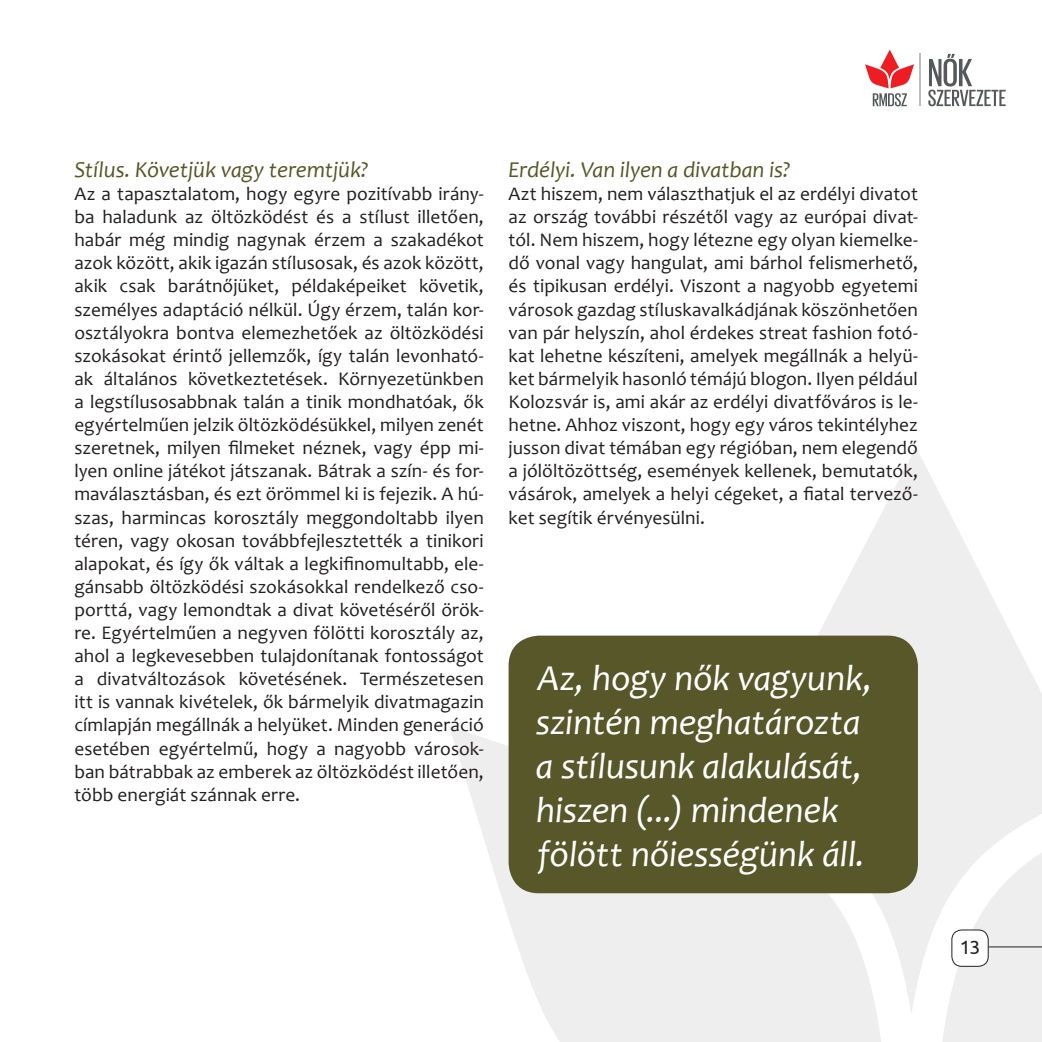
<style>
.page{position:relative;width:1042px;height:1042px;background:#fff}
.page>*{position:absolute;margin:0;border:0;box-sizing:border-box;transform-origin:0 0}
.t1{font:italic 36.75px/44.1px "Candara";letter-spacing:-.005em;color:#fff}
.t2{font:italic 22.75px "Candara";letter-spacing:-.005em;color:#575729}
.t3{font:19.25px/23.1px "Candara";color:#231f20;text-align:justify}
.t4{font:19.25px "Ubuntu";color:#231f20}
</style>
<div class="page">
<svg style="left:449px;top:448px;width:593px;height:594px"></svg>
<svg style="left:928px;top:54px;width:77px;height:52px"></svg>
<svg style="left:865px;top:50px;width:49px;height:56px"></svg>
<hr style="left:919px;top:54px;width:1px;height:52px;background:#bcbdc0">
<div style="left:952px;top:930px;width:36px;height:36px;background:#fff;border-radius:10px"></div>
<div style="left:951px;top:929px;width:37px;height:38px;border:1px solid #231f20;border-radius:10px"></div>
<hr style="left:988px;top:946px;width:54px;height:1px;background:#231f20">
<div style="left:508px;top:635px;width:410px;height:258px;background:#575729;border-radius:30px"></div>
<p class="t2" style="left:74px;top:155px;width:296px">Stílus. Követjük vagy teremtjük?</p>
<p class="t3" style="left:74px;top:182px;width:411px">Az a tapasztalatom, hogy egyre pozitívabb irány&shy;ba haladunk az öltözködést és a stílust illetően, habár még mindig nagynak érzem a szakadékot azok között, akik igazán stílusosak, és azok között, akik csak barátnőjüket, példaképeiket követik, személyes adaptáció nélkül. Úgy érzem, talán kor&shy;osztályokra bontva elemezhetőek az öltözködési szokásokat érintő jellemzők, így talán levonható&shy;ak általános következtetések. Környezetünkben a legstílusosabbnak talán a tinik mondhatóak, ők egyértelműen jelzik öltözködésükkel, milyen zenét szeretnek, milyen filmeket néznek, vagy épp mi&shy;lyen online játékot játszanak. Bátrak a szín- és for&shy;maválasztásban, és ezt örömmel ki is fejezik. A hú&shy;szas, harmincas korosztály meggondoltabb ilyen téren, vagy okosan továbbfejlesztették a tinikori alapokat, és így ők váltak a legkifinomultabb, ele&shy;gánsabb öltözködési szokásokkal rendelkező cso&shy;porttá, vagy lemondtak a divat követéséről örök&shy;re. Egyértelműen a negyven fölötti korosztály az, ahol a legkevesebben tulajdonítanak fontosságot a divatváltozások követésének. Természetesen itt is vannak kivételek, ők bármelyik divatmagazin címlapján megállnák a helyüket. Minden generáció esetében egyértelmű, hogy a nagyobb városok&shy;ban bátrabbak az emberek az öltözködést illetően, több energiát szánnak erre.</p>
<p class="t2" style="left:508px;top:155px;width:284px">Erdélyi. Van ilyen a divatban is?</p>
<p class="t3" style="left:508px;top:182px;width:411px">Azt hiszem, nem választhatjuk el az erdélyi divatot az ország további részétől vagy az európai divat&shy;tól. Nem hiszem, hogy létezne egy olyan kiemelke&shy;dő vonal vagy hangulat, ami bárhol felismerhető, és tipikusan erdélyi. Viszont a nagyobb egyetemi városok gazdag stíluskavalkádjának köszönhetően van pár helyszín, ahol érdekes streat fashion fotó&shy;kat lehetne készíteni, amelyek megállnák a helyü&shy;ket bármelyik hasonló témájú blogon. Ilyen például Kolozsvár is, ami akár az erdélyi divatfőváros is le&shy;hetne. Ahhoz viszont, hogy egy város tekintélyhez jusson divat témában egy régióban, nem elegendő a jólöltözöttség, események kellenek, bemutatók, vásárok, amelyek a helyi cégeket, a fiatal tervező&shy;ket segítik érvényesülni.</p>
<h1 class="t1" style="left:536px;top:655px;width:338px">Az, hogy nők vagyunk, szintén meghatározta a stílusunk alakulását, hiszen (...) mindenek fölött nőiességünk áll.</h1>
<p class="t4" style="left:960px;top:935px;width:22px">13</p>
</div>
